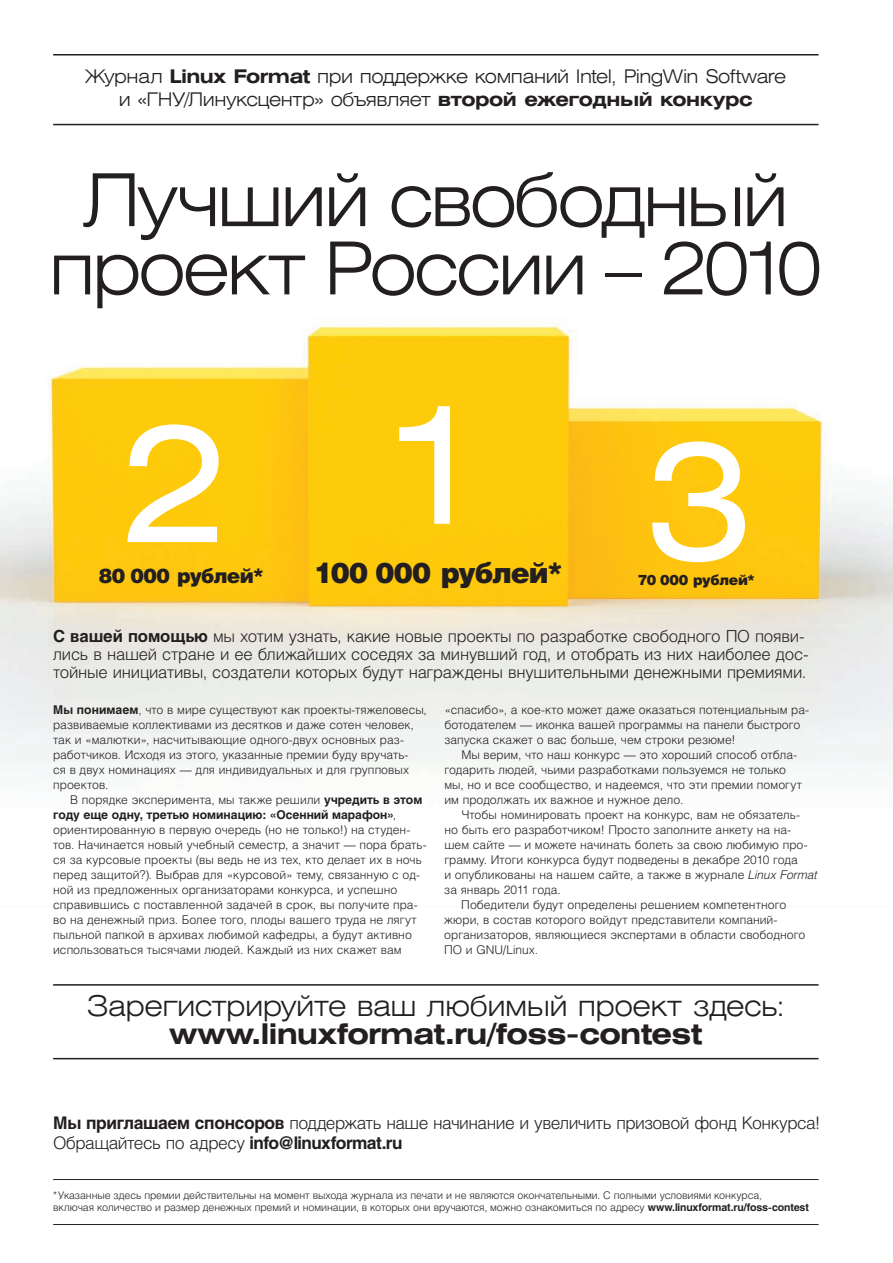
<style>
.page{position:relative;width:893px;height:1263px;background:#fff}
.page>*{position:absolute;margin:0;border:0;box-sizing:border-box;transform-origin:0 0}
.t1{font:162px "Helios Ext";color:#fff}
.t2{font:300 72.75px/68.2px "Helios Ext";letter-spacing:-.045em;color:#231f20;text-align:center}
.t3{font:300 28.5px/28.5px "Helios Ext";letter-spacing:-.02em;color:#231f20;text-align:center}
.t4{font:900 28.5px "Helios";letter-spacing:-.035em;color:#231f20}
.t5{font:900 20.25px "Helios";letter-spacing:-.035em;color:#231f20}
.t6{font:300 18.75px/23.2px "Helios Ext";letter-spacing:-.03em;color:#231f20;text-align:center}
.t7{font:300 17.25px/20.2px "Helios";letter-spacing:-.03em;color:#231f20}
.t8{font:300 16.5px/18px "Helios";letter-spacing:-.015em;color:#231f20}
.t9{font:900 14.25px "Helios";letter-spacing:-.025em;color:#231f20}
.t10{font:300 12px "Helios";color:#231f20}
.t11{font:700 12px "Helios";color:#231f20}
.t12{font:300 10.5px/12px "Helios";letter-spacing:-.01em;color:#231f20}
.s1{font-weight:700}
.s2{font-weight:300}
.s3{font-style:italic}
</style>
<div class="page">
<img style="left:0;top:326px;width:893px;height:436px">
<hr style="left:53px;top:1058px;width:766px;height:1px;background:#231f20">
<hr style="left:53px;top:984px;width:766px;height:2px;background:#231f20">
<hr style="left:53px;top:54px;width:766px;height:2px;background:#231f20">
<hr style="left:53px;top:124px;width:766px;height:1px;background:#231f20">
<hr style="left:53px;top:1179px;width:766px;height:1px;background:#231f20">
<hr style="left:53px;top:1224px;width:766px;height:1px;background:#231f20">
<p class="t6" style="left:85px;top:64px;width:703px">Жур нал <span class="s1">Linux Format</span> при под держ ке компаний Intel, PingWin Software и «ГНУ/Линуксцентр» объ яв ля ет <span class="s1">вто рой еже год ный кон курс</span></p>
<p class="t2" style="left:49px;top:165px;width:776px">Луч ший сво бод ный про ект Рос сии – 2010</p>
<p class="t1" style="left:120px;top:387px;width:110px">2</p>
<p class="t5" style="left:99px;top:563px;width:167px">80 000 рублей*</p>
<p class="t1" style="left:384px;top:368px;width:110px">1</p>
<p class="t4" style="left:314px;top:554px;width:250px">100 000 рублей*</p>
<p class="t1" style="left:644px;top:404px;width:110px">3</p>
<p class="t9" style="left:638px;top:571px;width:119px">70 000 рублей*</p>
<p class="t8" style="left:53px;top:627px;width:757px"><span class="s1">С ва шей по мо щью</span> мы хо тим уз нать, ка кие но вые про ек ты по раз ра бот ке сво бод но го ПО поя ви&shy;лись в на шей стра не и ее бли жай ших со се дях за ми нув ший год, и ото брать из них наи бо лее дос&shy;той ные ини циа ти вы, соз да те ли ко то рых бу дут на гра ж де ны вну ши тель ны ми де неж ны ми пре мия ми.</p>
<p class="t10" style="left:53px;top:703px;width:375px"><span class="s1">Мы понима ем</span>, что в ми ре су ще ству ют как про ек ты-тя же ло ве сы,</p>
<p class="t10" style="left:53px;top:718px;width:362px">раз ви вае мые кол лек ти ва ми из де сят ков и да же со тен че ло век,</p>
<p class="t10" style="left:53px;top:733px;width:352px">так и «ма лют ки», на счи ты ваю щие од но го-двух основ ных раз-</p>
<p class="t10" style="left:53px;top:748px;width:357px">ра бот чи ков. Ис хо дя из это го, ука зан ные пре мии бу ду вру чать-</p>
<p class="t10" style="left:53px;top:763px;width:357px">ся в двух но ми на ци ях — для ин ди ви ду аль ных и для груп по вых</p>
<p class="t10" style="left:53px;top:778px;width:57px">про ек тов.</p>
<p class="t10" style="left:70px;top:793px;width:354px">В по ряд ке экс пе ри мен та, мы так же ре ши ли <span class="s1">уч ре дить в этом</span></p>
<p class="t11" style="left:53px;top:808px;width:344px">го ду еще од ну, тре тью но ми на цию: «Осенний мара фон»<span class="s2">,</span></p>
<p class="t10" style="left:53px;top:823px;width:359px">ори ен ти ро ван ную в пер вую оче редь (но не толь ко!) на сту ден-</p>
<p class="t10" style="left:53px;top:838px;width:375px">тов. На чи на ет ся но вый учеб ный се местр, а зна чит — по ра брать-</p>
<p class="t10" style="left:53px;top:853px;width:370px">ся за кур со вые про ек ты (вы ведь не из тех, кто де ла ет их в ночь</p>
<p class="t10" style="left:53px;top:868px;width:368px">пе ред за щи той?). Вы брав для «кур со вой» те му, свя зан ную с од-</p>
<p class="t10" style="left:53px;top:883px;width:346px">ной из пред ло жен ных ор ганиза то ра ми кон кур са, и успеш но</p>
<p class="t10" style="left:53px;top:898px;width:366px">спра вив шись с по став лен ной за да чей в срок, вы по лу чи те пра-</p>
<p class="t10" style="left:53px;top:913px;width:365px">во на денеж ный приз. Бо лее то го, пло ды ва ше го тру да не ля гут</p>
<p class="t10" style="left:53px;top:928px;width:360px">пыль ной пап кой в ар хи вах лю би мой ка фед ры, а бу дут ак тив но</p>
<p class="t10" style="left:53px;top:943px;width:350px">ис поль зо вать ся ты ся ча ми лю дей. Ка ж дый из них ска жет вам</p>
<p class="t3" style="left:86px;top:991px;width:700px">За ре ги ст ри руй те ваш лю би мый про ект здесь: <span class="s1">www.linuxformat.ru/foss-contest</span></p>
<p class="t10" style="left:444px;top:703px;width:366px">«спа си бо», а кое-кто мо жет да же ока зать ся по тен ци аль ным ра-</p>
<p class="t10" style="left:444px;top:718px;width:358px">бо то да те лем — икон ка ва шей про грам мы на панели бы ст ро го</p>
<p class="t10" style="left:444px;top:733px;width:293px">за пуска ска жет о вас боль ше, чем стро ки ре зю ме!</p>
<p class="t10" style="left:461px;top:748px;width:337px">Мы ве рим, что наш кон курс — это хо ро ший спо соб от бла-</p>
<p class="t10" style="left:444px;top:763px;width:343px">го да рить лю дей, чьи ми раз ра бот ка ми поль зу ем ся не толь ко</p>
<p class="t10" style="left:444px;top:778px;width:359px">мы, но и все со об ще ство, и на де ем ся, что эти пре мии по мо гут</p>
<p class="t10" style="left:444px;top:793px;width:241px">им про дол жать их важ ное и нуж ное де ло.</p>
<p class="t10" style="left:461px;top:808px;width:340px">Что бы но миниро вать про ект на кон курс, вам не обя за тель-</p>
<p class="t10" style="left:444px;top:823px;width:348px">но быть его раз ра бот чи ком! Про сто за полните ан ке ту на на-</p>
<p class="t10" style="left:444px;top:838px;width:365px">шем сай те — и мо же те на чи нать бо леть за свою лю би мую про-</p>
<p class="t10" style="left:444px;top:853px;width:355px">грам му. Ито ги кон кур са бу дут под ве де ны в де каб ре 2010 го да</p>
<p class="t10" style="left:444px;top:868px;width:375px">и опуб ли ко ва ны на на шем сай те, а так же в жур на ле <span class="s3">Linux Format</span></p>
<p class="t10" style="left:444px;top:883px;width:118px">за ян варь 2011 го да.</p>
<p class="t10" style="left:461px;top:898px;width:326px">По бе ди те ли бу дут оп ре де ле ны ре шением ком пе тент но го</p>
<p class="t10" style="left:444px;top:913px;width:335px">жю ри, в со став ко то ро го вой дут пред ста ви те ли ком паний-</p>
<p class="t10" style="left:444px;top:928px;width:363px">ор ганиза то ров, яв ляю щие ся экс пер та ми в об ласти сво бод но го</p>
<p class="t10" style="left:444px;top:943px;width:95px">ПО и GNU/Linux.</p>
<p class="t7" style="left:53px;top:1112px;width:769px"><span class="s1">Мы приглашаем спонсоров</span> поддержать наше начинание и увеличить призовой фонд Конкурса!<br>Обращайтесь по адресу <span class="s1">info@linuxformat.ru</span></p>
<p class="t12" style="left:53px;top:1189px;width:757px">* Ука зан ные здесь пре мии дей ст ви тель ны на мо мент вы хо да жур на ла из пе ча ти и не яв ля ют ся окон ча тель ны ми. С пол ны ми ус ло вия ми кон кур са,<br>вклю чая ко ли че ст во и раз мер де неж ных пре мий и но ми на ции, в ко то рых они вру ча ют ся, мож но оз на ко мить ся по ад ре су <span class="s1">www.linuxformat.ru/foss-contest</span></p>
</div>
